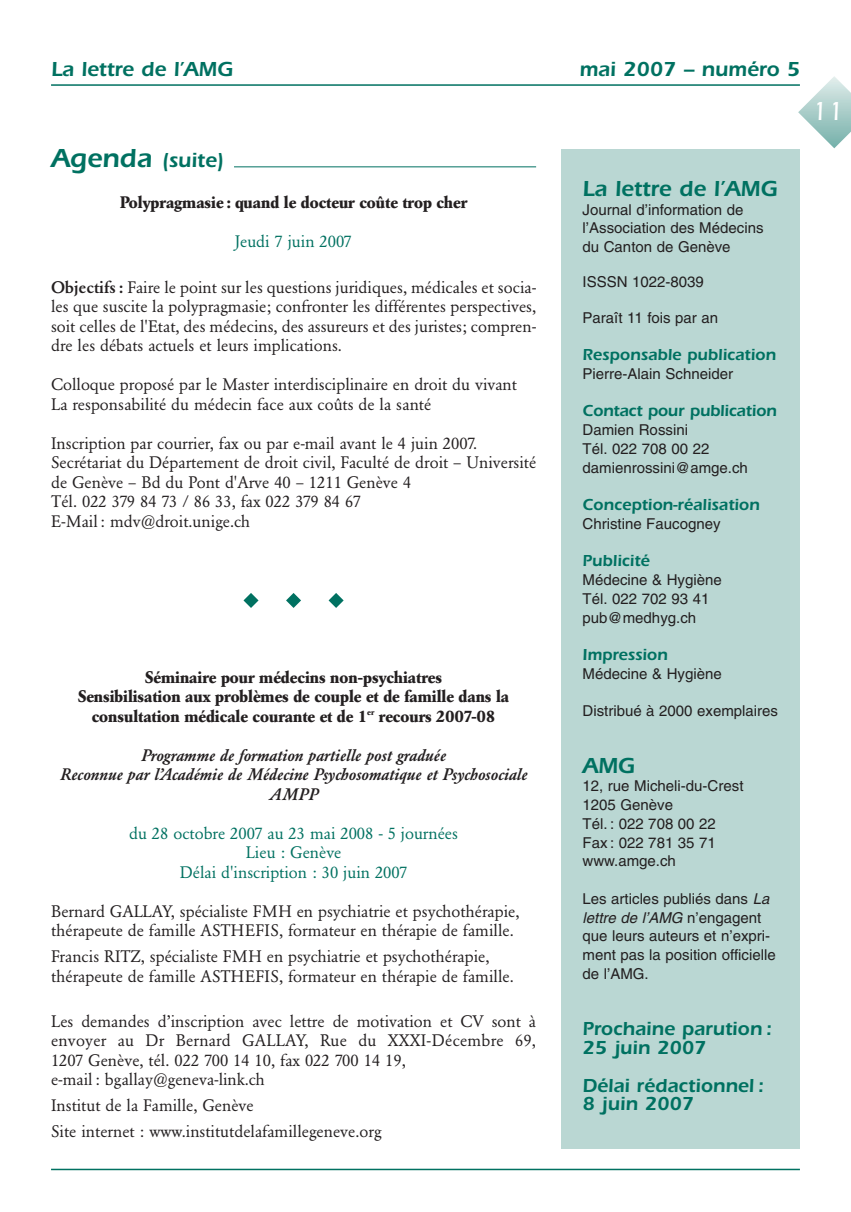
<style>
.page{position:relative;width:851px;height:1212px;background:#fff}
.page>*{position:absolute;margin:0;border:0;box-sizing:border-box;transform-origin:0 0}
.t1{font:500 27px "Itc Eras";color:#fff}
.t2{font:600 22.5px "Itc Eras";color:#007161}
.t3{font:600 21px "Itc Eras";color:#007161}
.t4{font:600 19.5px/18.8px "Itc Eras";color:#007161}
.t5{font:16.5px/19.5px "Garamond BE";color:#231f20}
.t6{font:700 16.5px/19.5px "Garamond BE";color:#231f20;text-align:center}
.t7{font:italic 500 16.5px/19.5px "Garamond BE";color:#231f20;text-align:center}
.t8{font:16.5px/19.5px "Garamond BE";color:#007161;text-align:center}
.t9{font:600 16.5px "Itc Eras";color:#007161}
.t10{font:15px/18.8px "Helvetica";color:#231f20}
.s1{font-size:27px}
.s2{font-weight:500}
.s3{font-style:italic}
</style>
<div class="page">
<hr style="left:51px;top:84px;width:748px;height:2px;background:#007161">
<hr style="left:51px;top:1169px;width:748px;height:1px;background:#007161">
<svg style="left:798px;top:76px;width:52px;height:72px"></svg>
<div style="left:561px;top:149px;width:238px;height:999px;background:#bad7d3"></div>
<svg style="left:243px;top:593px;width:15px;height:15px"></svg>
<svg style="left:286px;top:593px;width:15px;height:15px"></svg>
<svg style="left:328px;top:593px;width:15px;height:15px"></svg>
<hr style="left:234px;top:167px;width:302px;height:1px;background:#007161">
<p class="t3" style="left:51px;top:62px;width:183px">La lettre de l’AMG</p>
<p class="t3" style="left:579px;top:62px;width:222px">mai 2007 – numéro 5</p>
<p class="t3" style="left:51px;top:153px;width:175px"><span class="s1">Agenda</span> (suite)</p>
<p class="t6" style="left:120px;top:194px;width:348px">Polypragmasie : quand le docteur coûte trop cher</p>
<p class="t8" style="left:235px;top:233px;width:118px">Jeudi 7 juin 2007</p>
<p class="t5" style="left:51px;top:279px;width:486px;text-align:justify"><span class="s2">Objectifs :</span> Faire le point sur les questions juridiques, médicales et socia&shy;les que suscite la polypragmasie; confronter les différentes perspectives, soit celles de l'Etat, des médecins, des assureurs et des juristes; compren&shy;dre les débats actuels et leurs implications.</p>
<p class="t5" style="left:51px;top:376px;width:467px">Colloque proposé par le Master interdisciplinaire en droit du vivant<br>La responsabilité du médecin face aux coûts de la santé</p>
<p class="t5" style="left:51px;top:435px;width:486px">Inscription par courrier, fax ou par e-mail avant le 4 juin 2007.<br>Secrétariat du Département de droit civil, Faculté de droit – Université de Genève – Bd du Pont d'Arve 40 – 1211 Genève 4<br>Tél. 022 379 84 73 / 86 33, fax 022 379 84 67<br>E-Mail : mdv@droit.unige.ch</p>
<p class="t6" style="left:78px;top:669px;width:432px">Séminaire pour médecins non-psychiatres<br>Sensibilisation aux problèmes de couple et de famille dans la consultation médicale courante et de 1<sup>er</sup> recours 2007-08</p>
<p class="t7" style="left:60px;top:747px;width:468px">Programme de formation partielle post graduée<br>Reconnue par l’Académie de Médecine Psychosomatique et Psychosociale<br>AMPP</p>
<p class="t8" style="left:129px;top:825px;width:330px">du 28 octobre 2007 au 23 mai 2008 - 5 journées<br>Lieu : Genève<br>Délai d'inscription : 30 juin 2007</p>
<p class="t5" style="left:51px;top:903px;width:470px">Bernard GALLAY, spécialiste FMH en psychiatrie et psychothérapie, thérapeute de famille ASTHEFIS, formateur en thérapie de famille.</p>
<p class="t5" style="left:51px;top:948px;width:464px">Francis RITZ, spécialiste FMH en psychiatrie et psychothérapie, thérapeute de famille ASTHEFIS, formateur en thérapie de famille.</p>
<p class="t5" style="left:51px;top:1013px;width:486px">Les demandes d’inscription avec lettre de motivation et CV sont à envoyer au Dr Bernard GALLAY, Rue du XXXI-Décembre 69, 1207 Genève, tél. 022 700 14 10, fax 022 700 14 19,<br>e-mail : bgallay@geneva-link.ch</p>
<p class="t5" style="left:51px;top:1094px;width:332px;line-height:26px">Institut de la Famille, Genève<br>Site internet : www.institutdelafamillegeneve.org</p>
<h2 class="t2" style="left:582px;top:181px;width:196px">La lettre de l’AMG</h2>
<p class="t10" style="left:582px;top:201px;width:182px">Journal d’information de l’Association des Médecins du Canton de Genève</p>
<p class="t10" style="left:582px;top:274px;width:123px">ISSSN 1022-8039</p>
<p class="t10" style="left:582px;top:309px;width:137px">Paraît 11 fois par an</p>
<p class="t9" style="left:582px;top:349px;width:195px">Responsable publication</p>
<p class="t10" style="left:582px;top:366px;width:152px">Pierre-Alain Schneider</p>
<p class="t9" style="left:582px;top:405px;width:195px">Contact pour publication</p>
<p class="t10" style="left:582px;top:422px;width:167px">Damien Rossini<br>Tél. 022 708 00 22 damienrossini@amge.ch</p>
<p class="t9" style="left:582px;top:499px;width:179px">Conception-réalisation</p>
<p class="t10" style="left:582px;top:516px;width:139px">Christine Faucogney</p>
<p class="t9" style="left:582px;top:555px;width:69px">Publicité</p>
<p class="t10" style="left:582px;top:572px;width:141px">Médecine &amp; Hygiène<br>Tél. 022 702 93 41 pub@medhyg.ch</p>
<p class="t9" style="left:582px;top:649px;width:87px">Impression</p>
<p class="t10" style="left:582px;top:666px;width:141px">Médecine &amp; Hygiène</p>
<p class="t10" style="left:582px;top:703px;width:197px">Distribué à 2000 exemplaires</p>
<h2 class="t2" style="left:582px;top:758px;width:54px">AMG</h2>
<p class="t10" style="left:582px;top:778px;width:162px">12, rue Micheli-du-Crest<br>1205 Genève<br>Tél. : 022 708 00 22<br>Fax : 022 781 35 71 www.amge.ch</p>
<p class="t10" style="left:582px;top:891px;width:195px">Les articles publiés dans <span class="s3">La lettre de l’AMG</span> n’engagent que leurs auteurs et n’expri&shy;ment pas la position officielle de l’AMG.</p>
<p class="t4" style="left:582px;top:1021px;width:191px">Prochaine parution :<br>25 juin 2007</p>
<p class="t4" style="left:582px;top:1078px;width:183px">Délai rédactionnel :<br>8 juin 2007</p>
<h1 class="t1" style="left:812px;top:102px;width:33px">11</h1>
</div>
